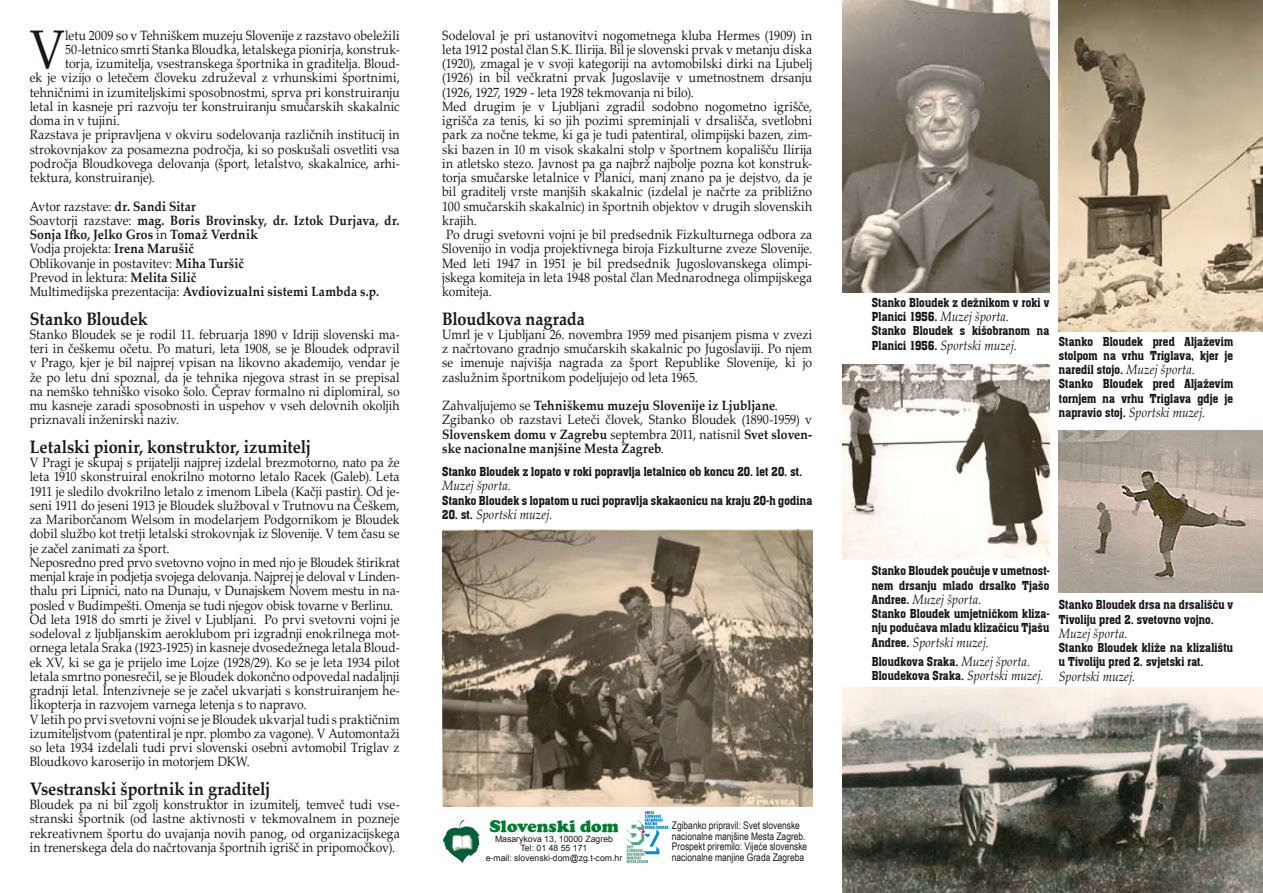
<style>
.page{position:relative;width:1263px;height:893px;background:#fff}
.page>*{position:absolute;margin:0;border:0;box-sizing:border-box;transform-origin:0 0}
.t1{font:54.45px "Palatino Linotype";color:#1a171b;scale:.9 1}
.t2{font:700 18px "Palatino Linotype";color:#1a171b;scale:.9 1}
.t3{font:900 17.4px "Cooper";color:#007b30}
.t4{font:13.5px/14.2px "Palatino Linotype";letter-spacing:.005em;color:#1a171b;text-align:justify;scale:.9 1}
.t5{font:500 13.5px/14.2px "Aachen D";letter-spacing:.015em;color:#1a171b;scale:.9 1}
.t6{font:700 13.5px/14.2px "Palatino Linotype";letter-spacing:.01em;color:#1a171b;scale:.9 1}
.t7{font:italic 13.5px "Palatino Linotype";letter-spacing:.005em;color:#1a171b;scale:.9 1}
.t8{font:10.5px/10.5px "Arial Narrow";color:#1a171b}
.t9{font:8.7px/9.6px "Arial";color:#1a171b;text-align:center}
.s1{font-weight:400}
.s2{font-style:normal}
.s3{font-family:"Aachen D";font-weight:500;font-style:normal}
.s4{font-family:"Palatino Linotype";font-weight:400;font-style:italic}
.s5{font-family:"Palatino Linotype";font-weight:400}
</style>
<div class="page">
<img style="left:443px;top:820px;width:37px;height:43px">
<img style="left:842px;top:365px;width:207px;height:195px">
<img style="left:843px;top:688px;width:420px;height:205px">
<img style="left:442px;top:529px;width:370px;height:278px">
<img style="left:1059px;top:0;width:204px;height:332px">
<img style="left:1059px;top:431px;width:204px;height:161px">
<img style="left:842px;top:0;width:207px;height:292px">
<svg style="left:627px;top:811px;width:41px;height:52px"></svg>
<h1 class="t1" style="left:30px;top:11px;width:41px">V</h1>
<p class="t4" style="left:65px;top:27px;width:373px">letu 2009 so v Tehniškem muzeju Slovenije z razstavo obeležili</p>
<p class="t4" style="left:65px;top:42px;width:373px">50-letnico smrti Stanka Bloudka, letalskega pionirja, konstruk-</p>
<p class="t4" style="left:65px;top:56px;width:373px">torja, izumitelja, vsestranskega športnika in graditelja. Bloud-</p>
<p class="t4" style="left:30px;top:70px;width:413px">ek je vizijo o letečem človeku združeval z vrhunskimi športnimi,</p>
<p class="t4" style="left:30px;top:84px;width:413px">tehničnimi in izumiteljskimi sposobnostmi, sprva pri konstruiranju</p>
<p class="t4" style="left:30px;top:99px;width:412px">letal in kasneje pri razvoju ter konstruiranju smučarskih skakalnic</p>
<p class="t4" style="left:30px;top:113px;width:101px">doma in v tujini.</p>
<p class="t4" style="left:30px;top:127px;width:413px">Razstava je pripravljena v okviru sodelovanja različnih institucij in</p>
<p class="t4" style="left:30px;top:141px;width:412px">strokovnjakov za posamezna področja, ki so poskušali osvetliti vsa</p>
<p class="t4" style="left:30px;top:156px;width:413px">področja Bloudkovega delovanja (šport, letalstvo, skakalnice, arhi-</p>
<p class="t4" style="left:30px;top:170px;width:141px">tektura, konstruiranje).</p>
<p class="t6" style="left:30px;top:198px;width:412px"><span class="s1">Avtor razstave:</span> dr. Sandi Sitar<br><span class="s1">Soavtorji razstave:</span> mag. Boris Brovinsky, dr. Iztok Durjava, dr.<br>Sonja Ifko, Jelko Gros <span class="s1">in</span> Tomaž Verdnik<br><span class="s1">Vodja projekta:</span> Irena Marušič<br><span class="s1">Oblikovanje in postavitev:</span> Miha Turšič<br><span class="s1">Prevod in lektura:</span> Melita Silič<br><span class="s1">Multimedijska prezentacija:</span> Avdiovizualni sistemi Lambda s.p.</p>
<h2 class="t2" style="left:30px;top:306px;width:132px">Stanko Bloudek</h2>
<p class="t4" style="left:30px;top:327px;width:413px">Stanko Bloudek se je rodil 11. februarja 1890 v Idriji slovenski ma&shy;teri in češkemu očetu. Po maturi, leta 1908, se je Bloudek odpravil v Prago, kjer je bil najprej vpisan na likovno akademijo, vendar je že po letu dni spoznal, da je tehnika njegova strast in se prepisal na nemško tehniško visoko šolo. Čeprav formalno ni diplomiral, so mu kasneje zaradi sposobnosti in uspehov v vseh delovnih okoljih priznavali inženirski naziv.</p>
<h2 class="t2" style="left:30px;top:434px;width:314px">Letalski pionir, konstruktor, izumitelj</h2>
<p class="t4" style="left:30px;top:455px;width:413px;text-align:left">V Pragi je skupaj s prijatelji najprej izdelal brezmotorno, nato pa že leta 1910 skonstruiral enokrilno motorno letalo Racek (Galeb). Leta 1911 je sledilo dvokrilno letalo z imenom Libela (Kačji pastir). Od je&shy;seni 1911 do jeseni 1913 je Bloudek služboval v Trutnovu na Češkem, za Mariborčanom Welsom in modelarjem Podgornikom je Bloudek dobil službo kot tretji letalski strokovnjak iz Slovenije. V tem času se je začel zanimati za šport.<br>Neposredno pred prvo svetovno vojno in med njo je Bloudek štirikrat menjal kraje in podjetja svojega delovanja. Najprej je deloval v Linden&shy;thalu pri Lipnici, nato na Dunaju, v Dunajskem Novem mestu in na&shy;posled v Budimpešti. Omenja se tudi njegov obisk tovarne v Berlinu.<br>Od leta 1918 do smrti je živel v Ljubljani. Po prvi svetovni vojni je sodeloval z ljubljanskim aeroklubom pri izgradnji enokrilnega mot&shy;ornega letala Sraka (1923-1925) in kasneje dvosedežnega letala Bloud&shy;ek XV, ki se ga je prijelo ime Lojze (1928/29). Ko se je leta 1934 pilot letala smrtno ponesrečil, se je Bloudek dokončno odpovedal nadaljnji gradnji letal. Intenzivneje se je začel ukvarjati s konstruiranjem he&shy;likopterja in razvojem varnega letenja s to napravo.<br>V letih po prvi svetovni vojni se je Bloudek ukvarjal tudi s praktičnim izumiteljstvom (patentiral je npr. plombo za vagone). V Automontaži so leta 1934 izdelali tudi prvi slovenski osebni avtomobil Triglav z Bloudkovo karoserijo in motorjem DKW.</p>
<h2 class="t2" style="left:30px;top:776px;width:269px">Vsestranski športnik in graditelj</h2>
<p class="t4" style="left:30px;top:797px;width:413px">Bloudek pa ni bil zgolj konstruktor in izumitelj, temveč tudi vse&shy;stranski športnik (od lastne aktivnosti v tekmovalnem in pozneje rekreativnem športu do uvajanja novih panog, od organizacijskega in trenerskega dela do načrtovanja športnih igrišč in pripomočkov).</p>
<p class="t4" style="left:442px;top:27px;width:413px;text-align:left">Sodeloval je pri ustanovitvi nogometnega kluba Hermes (1909) in leta 1912 postal član S.K. Ilirija. Bil je slovenski prvak v metanju diska (1920), zmagal je v svoji kategoriji na avtomobilski dirki na Ljubelj (1926) in bil večkratni prvak Jugoslavije v umetnostnem drsanju (1926, 1927, 1929 - leta 1928 tekmovanja ni bilo).<br>Med drugim je v Ljubljani zgradil sodobno nogometno igrišče, igrišča za tenis, ki so jih pozimi spreminjali v drsališča, svetlobni park za nočne tekme, ki ga je tudi patentiral, olimpijski bazen, zim&shy;ski bazen in 10 m visok skakalni stolp v športnem kopališču Ilirija in atletsko stezo. Javnost pa ga najbrž najbolje pozna kot konstruk&shy;torja smučarske letalnice v Planici, manj znano pa je dejstvo, da je bil graditelj vrste manjših skakalnic (izdelal je načrte za približno 100 smučarskih skakalnic) in športnih objektov v drugih slovenskih krajih.<br>Po drugi svetovni vojni je bil predsednik Fizkulturnega odbora za Slovenijo in vodja projektivnega biroja Fizkulturne zveze Slovenije.<br>Med leti 1947 in 1951 je bil predsednik Jugoslovanskega olimpi&shy;jskega komiteja in leta 1948 postal član Mednarodnega olimpijskega komiteja.</p>
<h2 class="t2" style="left:442px;top:306px;width:160px">Bloudkova nagrada</h2>
<p class="t4" style="left:442px;top:327px;width:413px">Umrl je v Ljubljani 26. novembra 1959 med pisanjem pisma v zvezi z načrtovano gradnjo smučarskih skakalnic po Jugoslaviji. Po njem se imenuje najvišja nagrada za šport Republike Slovenije, ki jo zaslužnim športnikom podeljujejo od leta 1965.</p>
<p class="t6" style="left:442px;top:398px;width:413px"><span class="s1">Zahvaljujemo se</span> Tehniškemu muzeju Slovenije iz Ljubljane<span class="s1">.<br>Zgibanko ob razstavi Leteči človek, Stanko Bloudek (1890-1959) v </span>Slovenskem domu v Zagrebu <span class="s1">septembra 2011, natisnil</span> Svet sloven&shy;ske nacionalne manjšine Mesta Zagreb<span class="s1">.</span></p>
<p class="t5" style="left:442px;top:465px;width:402px">Stanko Bloudek z lopato v roki popravlja letalnico ob koncu 20. let 20. st.</p>
<p class="t7" style="left:442px;top:476px;width:78px">Muzej športa<span class="s2">.</span></p>
<p class="t5" style="left:442px;top:493px;width:412px">Stanko Bloudek s lopatom u ruci popravlja skakaonicu na kraju 20-h godina</p>
<p class="t7" style="left:442px;top:505px;width:124px"><span class="s3">20. st.</span> Sportski muzej.</p>
<p class="t3" style="left:489px;top:816px;width:131px">Slovenski dom</p>
<p class="t9" style="left:486px;top:834px;width:138px">Masarykova 13, 10000 Zagreb<br>Tel: 01 48 55 171<br>e-mail: slovenski-dom@zg.t-com.hr</p>
<p class="t8" style="left:672px;top:820px;width:137px">Zgibanko pripravil: Svet slovenske nacionalne manjšine Mesta Zagreb.<br>Prospekt priremilo: Vijeće slovenske nacionalne manjine Grada Zagreba</p>
<p class="t5" style="left:872px;top:295px;width:199px">Stanko Bloudek z dežnikom v roki v<br>Planici 1956. <span class="s4">Muzej športa.<br></span>Stanko Bloudek s kišobranom na</p>
<p class="t7" style="left:872px;top:335px;width:163px"><span class="s3">Planici 1956.</span> Sportski muzej.</p>
<p class="t5" style="left:1059px;top:334px;width:195px">Stanko Bloudek pred Aljaževim stolpom na vrhu Triglava, kjer je naredil stojo. <span class="s4">Muzej športa</span><span class="s5">.<br></span>Stanko Bloudek pred Aljaževim tornjem na vrhu Triglava gdje je</p>
<p class="t7" style="left:1059px;top:403px;width:164px"><span class="s3">napravio stoj.</span> Sportski muzej.</p>
<p class="t5" style="left:872px;top:564px;width:199px">Stanko Bloudek poučuje v umetnost&shy;nem drsanju mlado drsalko Tjašo</p>
<p class="t7" style="left:872px;top:590px;width:123px"><span class="s3">Andree.</span> Muzej športa<span class="s2">.</span></p>
<p class="t5" style="left:872px;top:607px;width:199px">Stanko Bloudek umjetničkom kliza&shy;nju podučava mladu klizačicu Tjašu</p>
<p class="t7" style="left:872px;top:632px;width:132px"><span class="s3">Andree.</span> Sportski muzej.</p>
<p class="t5" style="left:872px;top:654px;width:192px">Bloudkova Sraka. <span class="s4">Muzej športa.<br></span>Bloudekova Sraka. <span class="s4">Sportski muzej.</span></p>
<p class="t5" style="left:1059px;top:598px;width:195px">Stanko Bloudek drsa na drsališču v<br>Tivoliju pred 2. svetovno vojno.</p>
<p class="t7" style="left:1059px;top:624px;width:78px">Muzej športa.</p>
<p class="t5" style="left:1059px;top:641px;width:195px">Stanko Bloudek kliže na klizalištu u Tivoliju pred 2. svjetski rat.</p>
<p class="t7" style="left:1059px;top:666px;width:86px">Sportski muzej.</p>
</div>
